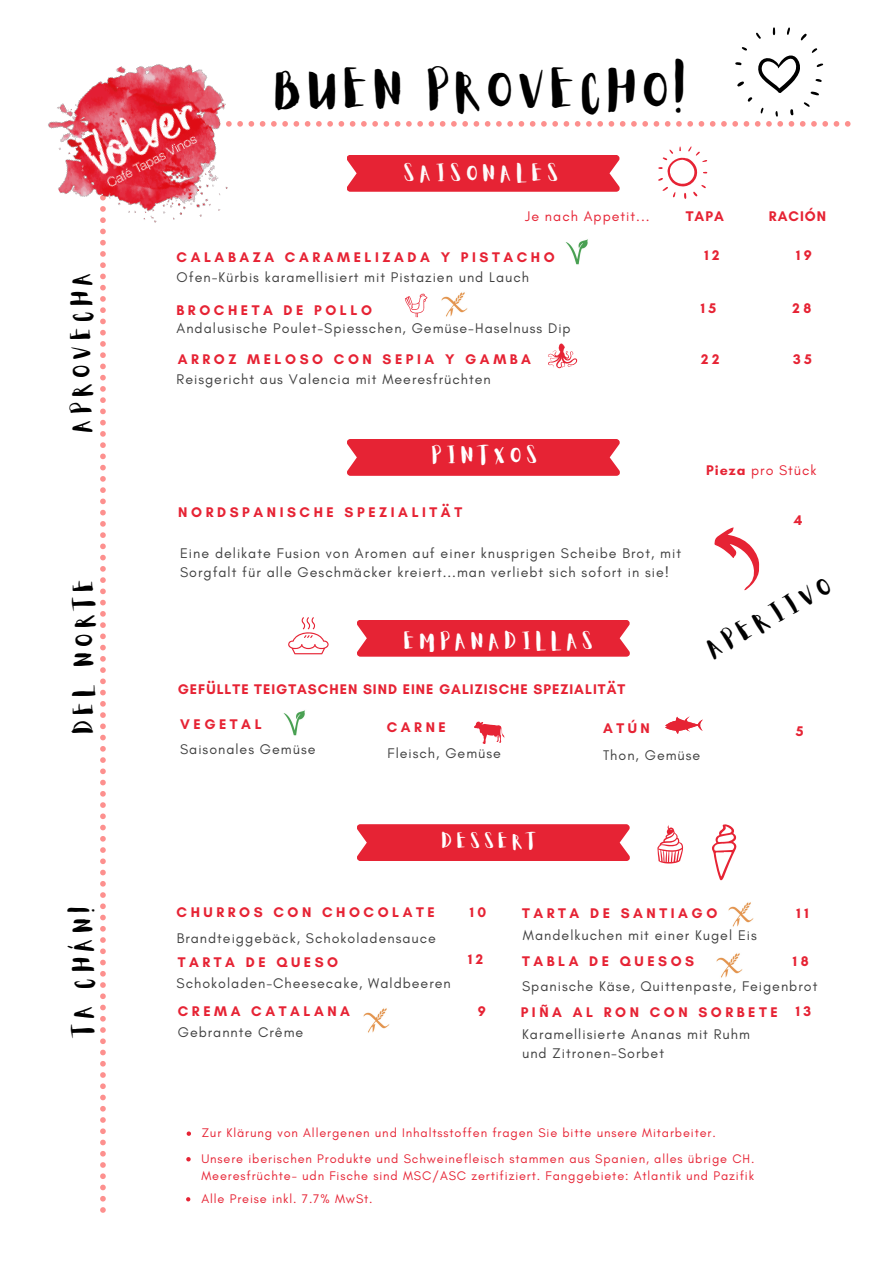
<style>
.page{position:relative;width:893px;height:1264px;background:#fff}
.page>*{position:absolute;margin:0;border:0;box-sizing:border-box;transform-origin:0 0}
.t1{font:45px "Aloja Extended";letter-spacing:.11em;color:#000}
.t2{font:22.5px "Aloja Extended";letter-spacing:.24em;color:#000}
.t3{font:19.5px "Aloja Extended";letter-spacing:.24em;color:#fff}
.t4{font:19.5px "Aloja Extended";letter-spacing:.25em;color:#fdfafa}
.t5{font:17.25px "Aloja Extended";letter-spacing:.24em;color:#fff}
.t6{font:14.25px/19px "Glacial Indifference";letter-spacing:.07em;color:#3f3f3f}
.t7{font:700 14.25px "Glacial Indifference";letter-spacing:.25em;color:#e62334}
.t8{font:700 14.25px "Glacial Indifference";letter-spacing:.07em;color:#e62334}
.t9{font:14.25px "Glacial Indifference";letter-spacing:.07em;color:#e62334}
.t10{font:12.75px/17.5px "Glacial Indifference";letter-spacing:.07em;color:#e62334}
.s1{font-weight:700}
</style>
<div class="page">
<div style="left:357px;top:824px;width:272px;height:37px;background:#e62334"></div>
<svg style="left:772px;top:27px;width:3px;height:8px"></svg>
<svg style="left:756px;top:32px;width:5px;height:7px"></svg>
<svg style="left:800px;top:33px;width:7px;height:8px"></svg>
<svg style="left:787px;top:27px;width:3px;height:8px"></svg>
<svg style="left:271px;top:47px;width:579px;height:80px"></svg>
<svg style="left:100px;top:273px;width:6px;height:939px"></svg>
<img style="left:48px;top:64px;width:218px;height:204px">
<img style="left:728px;top:902px;width:25px;height:25px">
<svg style="left:657px;top:825px;width:26px;height:38px"></svg>
<svg style="left:712px;top:824px;width:24px;height:56px"></svg>
<div style="left:357px;top:620px;width:272px;height:36px;background:#e62334"></div>
<svg style="left:658px;top:146px;width:49px;height:53px"></svg>
<img style="left:363px;top:1008px;width:26px;height:25px">
<img style="left:441px;top:292px;width:26px;height:25px">
<img style="left:716px;top:953px;width:26px;height:25px">
<svg style="left:405px;top:293px;width:22px;height:24px"></svg>
<svg style="left:548px;top:343px;width:29px;height:25px"></svg>
<svg style="left:474px;top:721px;width:30px;height:23px"></svg>
<svg style="left:665px;top:716px;width:37px;height:18px"></svg>
<div style="left:347px;top:155px;width:272px;height:37px;background:#e62334"></div>
<svg style="left:714px;top:527px;width:46px;height:64px"></svg>
<img style="left:283px;top:710px;width:22px;height:26px">
<div style="left:347px;top:439px;width:272px;height:37px;background:#e62334"></div>
<svg style="left:288px;top:617px;width:40px;height:37px"></svg>
<svg style="left:186px;top:1157px;width:5px;height:4px"></svg>
<svg style="left:187px;top:1131px;width:4px;height:4px"></svg>
<img style="left:565px;top:239px;width:23px;height:26px">
<svg style="left:186px;top:1197px;width:4px;height:4px"></svg>
<p class="t1" style="left:275px;top:70px;width:414px">BUEN PROVECHO!</p>
<p class="t4" style="left:404px;top:165px;width:156px">SAISONALES</p>
<p class="t9" style="left:525px;top:207px;width:126px">Je nach Appetit...</p>
<p class="t7" style="left:685px;top:207px;width:40px">TAPA</p>
<p class="t7" style="left:768px;top:207px;width:59px">RACIÓN</p>
<p class="t2" style="left:72px;top:431px;width:161px;rotate:-90deg">APROVECHA</p>
<p class="t2" style="left:74px;top:733px;width:156px;rotate:-90deg">DEL NORTE</p>
<p class="t7" style="left:177px;top:248px;width:379px">CALABAZA CARAMELIZADA Y PISTACHO</p>
<p class="t6" style="left:177px;top:267px;width:354px">Ofen-Kürbis karamellisiert mit Pistazien und Lauch</p>
<p class="t7" style="left:176px;top:301px;width:197px">BROCHETA DE POLLO</p>
<p class="t6" style="left:177px;top:318px;width:395px">Andalusische Poulet-Spiesschen, Gemüse-Haselnuss Dip</p>
<p class="t7" style="left:178px;top:351px;width:355px">ARROZ MELOSO CON SEPIA Y GAMBA</p>
<p class="t6" style="left:177px;top:369px;width:315px">Reisgericht aus Valencia mit Meeresfrüchten</p>
<p class="t7" style="left:704px;top:247px;width:17px">1 2</p>
<p class="t7" style="left:796px;top:247px;width:17px">1 9</p>
<p class="t7" style="left:700px;top:299px;width:17px">1 5</p>
<p class="t7" style="left:792px;top:299px;width:20px">28</p>
<p class="t7" style="left:701px;top:350px;width:20px">22</p>
<p class="t7" style="left:793px;top:350px;width:20px">35</p>
<p class="t3" style="left:432px;top:446px;width:107px">PINTXOS</p>
<p class="t7" style="left:178px;top:503px;width:285px">NORDSPANISCHE SPEZIALITÄT</p>
<p class="t6" style="left:180px;top:543px;width:502px">Eine delikate Fusion von Aromen auf einer knusprigen Scheibe Brot, mit<br>Sorgfalt für alle Geschmäcker kreiert...man verliebt sich sofort in sie!</p>
<p class="t3" style="left:404px;top:633px;width:191px">EMPANADILLAS</p>
<p class="t9" style="left:706px;top:462px;width:112px"><span class="s1">Pieza</span> pro Stück</p>
<p class="t7" style="left:793px;top:512px;width:10px">4</p>
<p class="t2" style="left:704px;top:641px;width:139px;rotate:-29deg">APERIIVO</p>
<p class="t8" style="left:178px;top:680px;width:449px">GEFÜLLTE TEIGTASCHEN SIND EINE GALIZISCHE SPEZIALITÄT</p>
<p class="t7" style="left:603px;top:719px;width:48px">ATÚN</p>
<p class="t6" style="left:603px;top:745px;width:99px">Thon, Gemüse</p>
<p class="t7" style="left:180px;top:715px;width:83px">VEGETAL</p>
<p class="t6" style="left:180px;top:739px;width:137px">Saisonales Gemüse</p>
<p class="t7" style="left:387px;top:718px;width:61px">CARNE</p>
<p class="t6" style="left:387px;top:743px;width:115px">Fleisch, Gemüse</p>
<p class="t5" style="left:442px;top:833px;width:96px">DESSERT</p>
<p class="t7" style="left:795px;top:722px;width:9px">5</p>
<p class="t2" style="left:73px;top:1035px;width:131px;rotate:-90deg">TA CHÁN!</p>
<p class="t7" style="left:176px;top:903px;width:260px">CHURROS CON CHOCOLATE</p>
<p class="t6" style="left:177px;top:928px;width:261px">Brandteiggebäck, Schokoladensauce</p>
<p class="t7" style="left:178px;top:953px;width:162px">TARTA DE QUESO</p>
<p class="t6" style="left:177px;top:973px;width:276px">Schokoladen-Cheesecake, Waldbeeren</p>
<p class="t6" style="left:178px;top:1022px;width:127px">Gebrannte Crême</p>
<p class="t7" style="left:178px;top:1002px;width:174px">CREMA CATALANA</p>
<p class="t7" style="left:469px;top:903px;width:18px">1 0</p>
<p class="t7" style="left:468px;top:950px;width:17px">1 2</p>
<p class="t7" style="left:478px;top:1002px;width:10px">9</p>
<p class="t7" style="left:522px;top:904px;width:197px">TARTA DE SANTIAGO</p>
<p class="t6" style="left:523px;top:925px;width:235px">Mandelkuchen mit einer Kugel Eis</p>
<p class="t7" style="left:522px;top:952px;width:173px">TABLA DE QUESOS</p>
<p class="t7" style="left:796px;top:904px;width:14px">1 1</p>
<p class="t7" style="left:792px;top:952px;width:17px">1 8</p>
<p class="t6" style="left:522px;top:976px;width:297px">Spanische Käse, Quittenpaste, Feigenbrot</p>
<p class="t7" style="left:520px;top:1003px;width:258px">PIÑA AL RON CON SORBETE</p>
<p class="t7" style="left:795px;top:1002px;width:17px">1 3</p>
<p class="t6" style="left:522px;top:1024px;width:229px">Karamellisierte Ananas mit Ruhm</p>
<p class="t6" style="left:522px;top:1043px;width:143px">und Zitronen-Sorbet</p>
<p class="t10" style="left:202px;top:1123px;width:515px">Zur Klärung von Allergenen und Inhaltsstoffen fragen Sie bitte unsere Mitarbeiter.</p>
<p class="t10" style="left:201px;top:1149px;width:554px">Unsere iberischen Produkte und Schweinefleisch stammen aus Spanien, alles übrige CH.<br>Meeresfrüchte- udn Fische sind MSC/ASC zertifiziert. Fanggebiete: Atlantik und Pazifik</p>
<p class="t10" style="left:201px;top:1189px;width:173px">Alle Preise inkl. 7.7% MwSt.</p>
</div>
